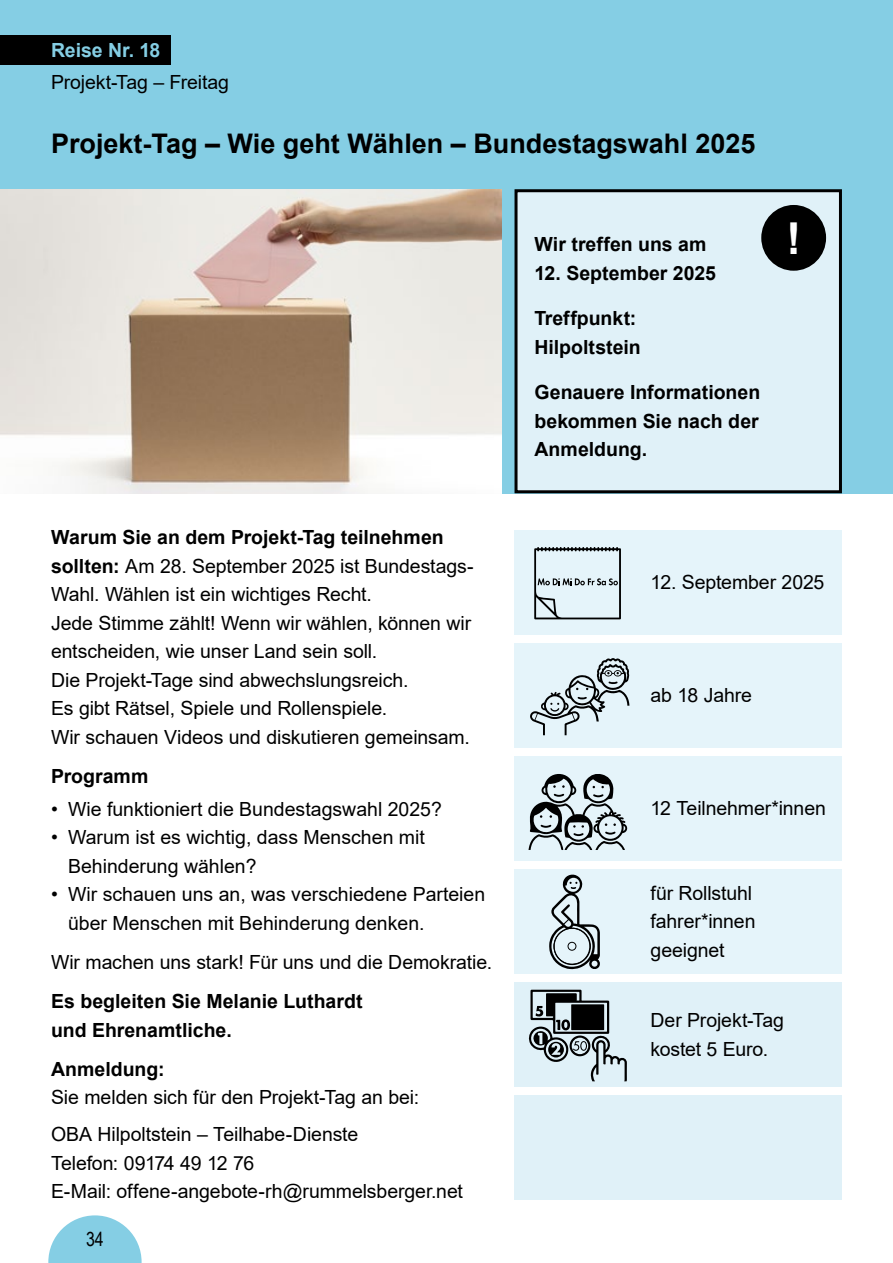
<style>
.page{position:relative;width:893px;height:1263px;background:#fff}
.page>*{position:absolute;margin:0;border:0;box-sizing:border-box;transform-origin:0 0}
.t1{font:700 43.95px "Arial";color:#fff}
.t2{font:700 27px "Arial";color:#000}
.t3{font:19.5px/28.5px "Arial";letter-spacing:-.005em;color:#000}
.t4{font:700 19.5px/28.5px "Arial";color:#000}
.t5{font:700 19.5px "Arial";letter-spacing:-.005em;color:#85cee4}
.t6{font:19.5px "Arial Narrow";color:#000}
.s1{font-weight:700}
</style>
<div class="page">
<div style="left:514px;top:869px;width:328px;height:104px;background:#e5f4fa"></div>
<svg style="left:549px;top:874px;width:51px;height:96px"></svg>
<svg style="left:48px;top:1215px;width:94px;height:48px"></svg>
<div style="left:0;top:0;width:893px;height:493px;background:#85cee4"></div>
<div style="left:0;top:35px;width:170px;height:30px;background:#000"></div>
<div style="left:514px;top:1095px;width:328px;height:104px;background:#e0f1f8"></div>
<div style="left:514px;top:982px;width:328px;height:104px;background:#e0f1f8"></div>
<svg style="left:528px;top:990px;width:99px;height:91px"></svg>
<div style="left:514px;top:756px;width:328px;height:104px;background:#e5f4fa"></div>
<svg style="left:528px;top:774px;width:99px;height:76px"></svg>
<div style="left:514px;top:643px;width:328px;height:104px;background:#e5f4fa"></div>
<svg style="left:530px;top:658px;width:99px;height:78px"></svg>
<div style="left:514px;top:530px;width:328px;height:104px;background:#e5f4fa"></div>
<div style="left:516px;top:191px;width:324px;height:301px;background:#e0f1f8"></div>
<div style="left:514px;top:189px;width:328px;height:304px;border:3px solid #000"></div>
<div style="left:761px;top:205px;width:65px;height:66px;background:#000;border-radius:50%"></div>
<svg style="left:534px;top:547px;width:87px;height:72px"></svg>
<img style="left:0;top:190px;width:502px;height:303px">
<hr style="left:892px;top:0;width:1px;height:1263px;background:#c6c6c6">
<p class="t5" style="left:51px;top:36px;width:111px">Reise Nr. 18</p>
<p class="t3" style="left:51px;top:68px;width:180px">Projekt-Tag – Freitag</p>
<h2 class="t2" style="left:51px;top:124px;width:706px">Projekt-Tag – Wie geht Wählen – Bundestagswahl 2025</h2>
<p class="t4" style="left:534px;top:230px;width:173px">Wir treffen uns am</p>
<p class="t4" style="left:534px;top:259px;width:183px">12. September 2025</p>
<p class="t4" style="left:534px;top:304px;width:108px">Treffpunkt:<br>Hilpoltstein</p>
<p class="t4" style="left:534px;top:378px;width:227px;text-align:justify">Genauere Informationen bekommen Sie nach der Anmeldung.</p>
<h1 class="t1" style="left:786px;top:207px;width:16px">!</h1>
<p class="t3" style="left:51px;top:523px;width:424px"><span class="s1">Warum Sie an dem Projekt-Tag teilnehmen sollten:</span> Am 28. September 2025 ist Bundestags-Wahl. Wählen ist ein wichtiges Recht.<br>Jede Stimme zählt! Wenn wir wählen, können wir entscheiden, wie unser Land sein soll.<br>Die Projekt-Tage sind abwechslungsreich.<br>Es gibt Rätsel, Spiele und Rollenspiele.<br>Wir schauen Videos und diskutieren gemeinsam.</p>
<p class="t4" style="left:51px;top:762px;width:99px">Programm</p>
<p class="t3" style="left:51px;top:794px;width:392px">• Wie funktioniert die Bundestagswahl 2025?</p>
<p class="t3" style="left:68px;top:823px;width:358px;text-indent:-17px">• Warum ist es wichtig, dass Menschen mit<br>Behinderung wählen?</p>
<p class="t3" style="left:68px;top:880px;width:419px;text-indent:-17px">• Wir schauen uns an, was verschiedene Parteien über Menschen mit Behinderung denken.</p>
<p class="t3" style="left:51px;top:948px;width:443px">Wir machen uns stark! Für uns und die Demokratie.</p>
<p class="t4" style="left:51px;top:987px;width:313px">Es begleiten Sie Melanie Luthardt und Ehrenamtliche.</p>
<p class="t4" style="left:51px;top:1055px;width:115px">Anmeldung:</p>
<p class="t3" style="left:51px;top:1079px;width:370px;line-height:37px">Sie melden sich für den Projekt-Tag an bei:<br>OBA Hilpoltstein – Teilhabe-Dienste</p>
<p class="t3" style="left:51px;top:1148px;width:413px">Telefon: 09174 49 12 76<br>E-Mail: offene-angebote-rh@rummelsberger.net</p>
<p class="t6" style="left:86px;top:1224px;width:19px">34</p>
<p class="t3" style="left:651px;top:568px;width:175px">12. September 2025</p>
<p class="t3" style="left:651px;top:568px;width:58px">Datum</p>
<p class="t3" style="left:651px;top:681px;width:113px">ab 18 Jahren</p>
<p class="t3" style="left:678px;top:681px;width:22px">xx</p>
<p class="t3" style="left:650px;top:794px;width:177px">12 Teilnehmer*innen</p>
<p class="t3" style="left:651px;top:794px;width:22px">xx</p>
<p class="t3" style="left:764px;top:794px;width:34px">nde</p>
<p class="t3" style="left:651px;top:878px;width:106px">für Rollstuhl fahrer*innen geeignet</p>
<p class="t3" style="left:651px;top:1006px;width:141px;text-indent:14px">ie Reis kostet xxx Euro.</p>
<p class="t3" style="left:650px;top:1006px;width:135px">Der Projekt-Tag kostet 5 Euro.</p>
</div>
